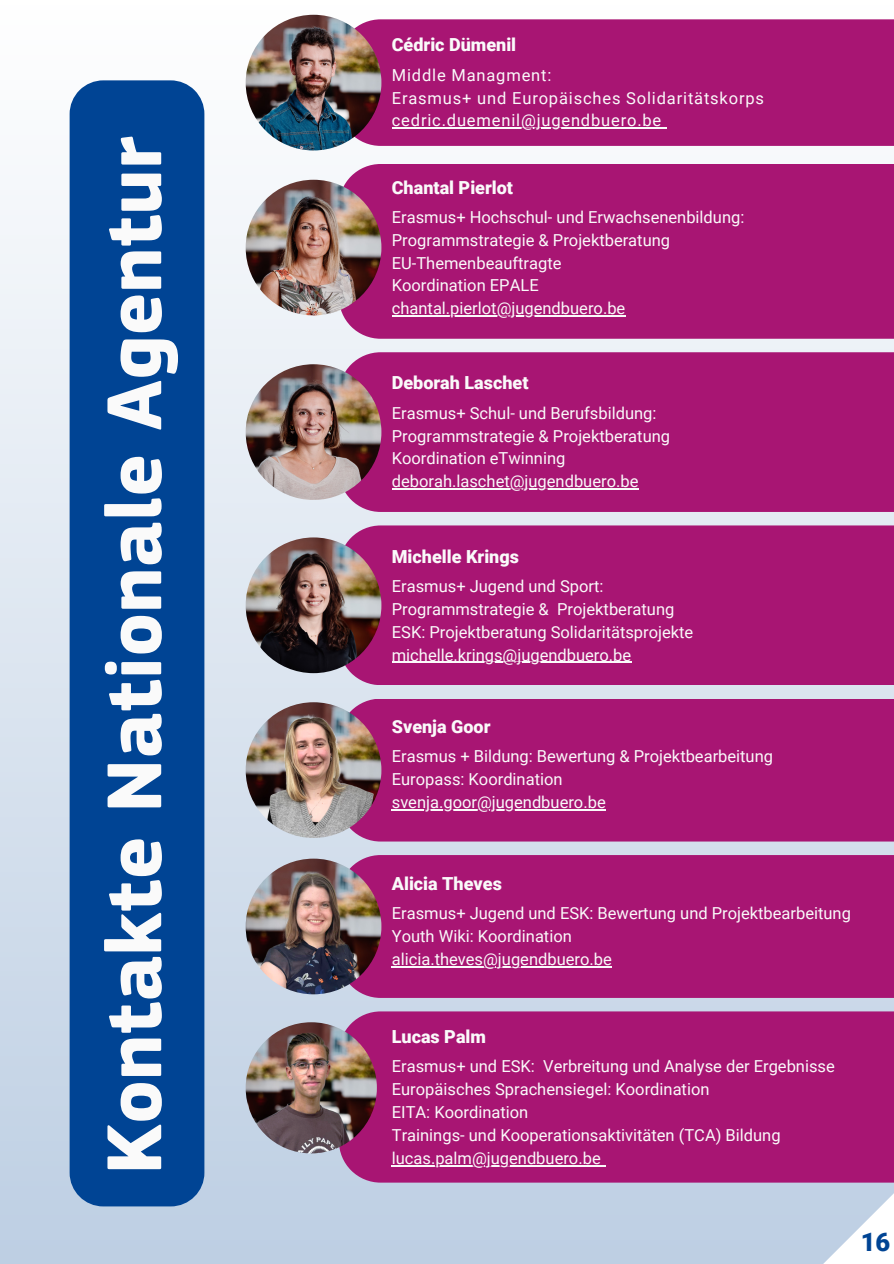
<style>
.page{position:relative;width:894px;height:1264px;background:#fff}
.page>*{position:absolute;margin:0;border:0;box-sizing:border-box;transform-origin:0 0}
.t1{font:700 80.7px "EC Square Sans Pro";color:#fafafa}
.t2{font:900 25.5px "Roboto";color:#004494}
.t3{font:900 18px "Roboto";color:#fafafa}
.t4{font:16.5px "Roboto";color:#fafafa}
.t5{font:16.5px "Roboto";letter-spacing:.05em;color:#fafafa}
</style>
<div class="page">
<div style="left:0;top:0;width:893px;height:1263px;background:linear-gradient(to bottom,#fdfefe,#bccde2)"></div>
<div style="left:339px;top:1011px;width:554px;height:171px;background:#a81573"></div>
<img style="left:245px;top:1022px;width:132px;height:131px;border-radius:50%">
<hr style="left:392px;top:1164px;width:208px;height:2px;background:#fafafa">
<div style="left:339px;top:855px;width:554px;height:142px;background:#a81573"></div>
<img style="left:245px;top:858px;width:136px;height:136px;border-radius:50%">
<hr style="left:392px;top:965px;width:220px;height:2px;background:#fafafa">
<div style="left:70px;top:80px;width:134px;height:1126px;background:#004494"></div>
<div style="left:339px;top:698px;width:554px;height:143px;background:#a81573"></div>
<img style="left:245px;top:702px;width:136px;height:136px;border-radius:50%">
<hr style="left:392px;top:809px;width:213px;height:1px;background:#fafafa">
<div style="left:339px;top:525px;width:554px;height:160px;background:#a81573"></div>
<img style="left:245px;top:537px;width:136px;height:136px;border-radius:50%">
<hr style="left:392px;top:661px;width:239px;height:2px;background:#fafafa">
<div style="left:339px;top:352px;width:554px;height:160px;background:#a81573"></div>
<img style="left:245px;top:364px;width:136px;height:136px;border-radius:50%">
<hr style="left:392px;top:488px;width:246px;height:2px;background:#fafafa">
<div style="left:339px;top:164px;width:554px;height:175px;background:#a81573"></div>
<img style="left:245px;top:180px;width:136px;height:135px;border-radius:50%">
<hr style="left:392px;top:315px;width:233px;height:2px;background:#fafafa">
<div style="left:339px;top:19px;width:554px;height:127px;background:#a81573"></div>
<img style="left:245px;top:15px;width:136px;height:135px;border-radius:50%">
<hr style="left:392px;top:128px;width:270px;height:1px;background:#fafafa">
<svg style="left:804px;top:1190px;width:89px;height:73px"></svg>
<p class="t1" style="left:86px;top:1174px;width:1039px;rotate:-90deg">Kontakte Nationale Agentur</p>
<p class="t3" style="left:392px;top:35px;width:126px">Cédric Dümenil</p>
<p class="t5" style="left:392px;top:65px;width:161px">Middle Managment:</p>
<p class="t5" style="left:392px;top:88px;width:373px">Erasmus+ und Europäisches Solidaritätskorps</p>
<p class="t5" style="left:392px;top:111px;width:271px">cedric.duemenil@jugendbuero.be</p>
<p class="t3" style="left:392px;top:177px;width:123px">Chantal Pierlot</p>
<p class="t4" style="left:392px;top:207px;width:354px">Erasmus+ Hochschul- und Erwachsenenbildung:</p>
<p class="t4" style="left:392px;top:230px;width:280px">Programmstrategie &amp; Projektberatung</p>
<p class="t4" style="left:392px;top:253px;width:171px">EU-Themenbeauftragte</p>
<h2 class="t4" style="left:392px;top:276px;width:148px">Koordination EPALE</h2>
<p class="t4" style="left:392px;top:299px;width:235px">chantal.pierlot@jugendbuero.be</p>
<h2 class="t3" style="left:392px;top:373px;width:138px">Deborah Laschet</h2>
<p class="t4" style="left:392px;top:403px;width:266px">Erasmus+ Schul- und Berufsbildung:</p>
<p class="t4" style="left:392px;top:426px;width:280px">Programmstrategie &amp; Projektberatung</p>
<p class="t4" style="left:392px;top:449px;width:175px">Koordination eTwinning</p>
<p class="t4" style="left:392px;top:472px;width:248px">deborah.laschet@jugendbuero.be</p>
<h2 class="t3" style="left:392px;top:546px;width:129px">Michelle Krings</h2>
<p class="t4" style="left:392px;top:576px;width:213px">Erasmus+ Jugend und Sport:</p>
<p class="t4" style="left:392px;top:599px;width:284px">Programmstrategie &amp; Projektberatung</p>
<p class="t4" style="left:392px;top:622px;width:303px">ESK: Projektberatung Solidaritätsprojekte</p>
<p class="t4" style="left:392px;top:645px;width:241px">michelle.krings@jugendbuero.be</p>
<p class="t3" style="left:392px;top:716px;width:100px">Svenja Goor</p>
<p class="t4" style="left:392px;top:747px;width:382px">Erasmus + Bildung: Bewertung &amp; Projektbearbeitung</p>
<p class="t4" style="left:392px;top:770px;width:172px">Europass: Koordination</p>
<p class="t4" style="left:392px;top:793px;width:215px">svenja.goor@jugendbuero.be</p>
<p class="t3" style="left:392px;top:872px;width:111px">Alicia Theves</p>
<p class="t4" style="left:392px;top:903px;width:460px">Erasmus+ Jugend und ESK: Bewertung und Projektbearbeitung</p>
<p class="t4" style="left:392px;top:926px;width:181px">Youth Wiki: Koordination</p>
<p class="t4" style="left:392px;top:949px;width:221px">alicia.theves@jugendbuero.be</p>
<p class="t3" style="left:392px;top:1026px;width:96px">Lucas Palm</p>
<h2 class="t4" style="left:392px;top:1056px;width:444px">Erasmus+ und ESK: Verbreitung und Analyse der Ergebnisse</h2>
<p class="t4" style="left:392px;top:1079px;width:319px">Europäisches Sprachensiegel: Koordination</p>
<p class="t4" style="left:392px;top:1102px;width:138px">EITA: Koordination</p>
<p class="t4" style="left:392px;top:1125px;width:390px">Trainings- und Kooperationsaktivitäten (TCA) Bildung</p>
<h2 class="t4" style="left:392px;top:1148px;width:210px">lucas.palm@jugendbuero.be</h2>
<p class="t2" style="left:860px;top:1227px;width:31px">16</p>
</div>
